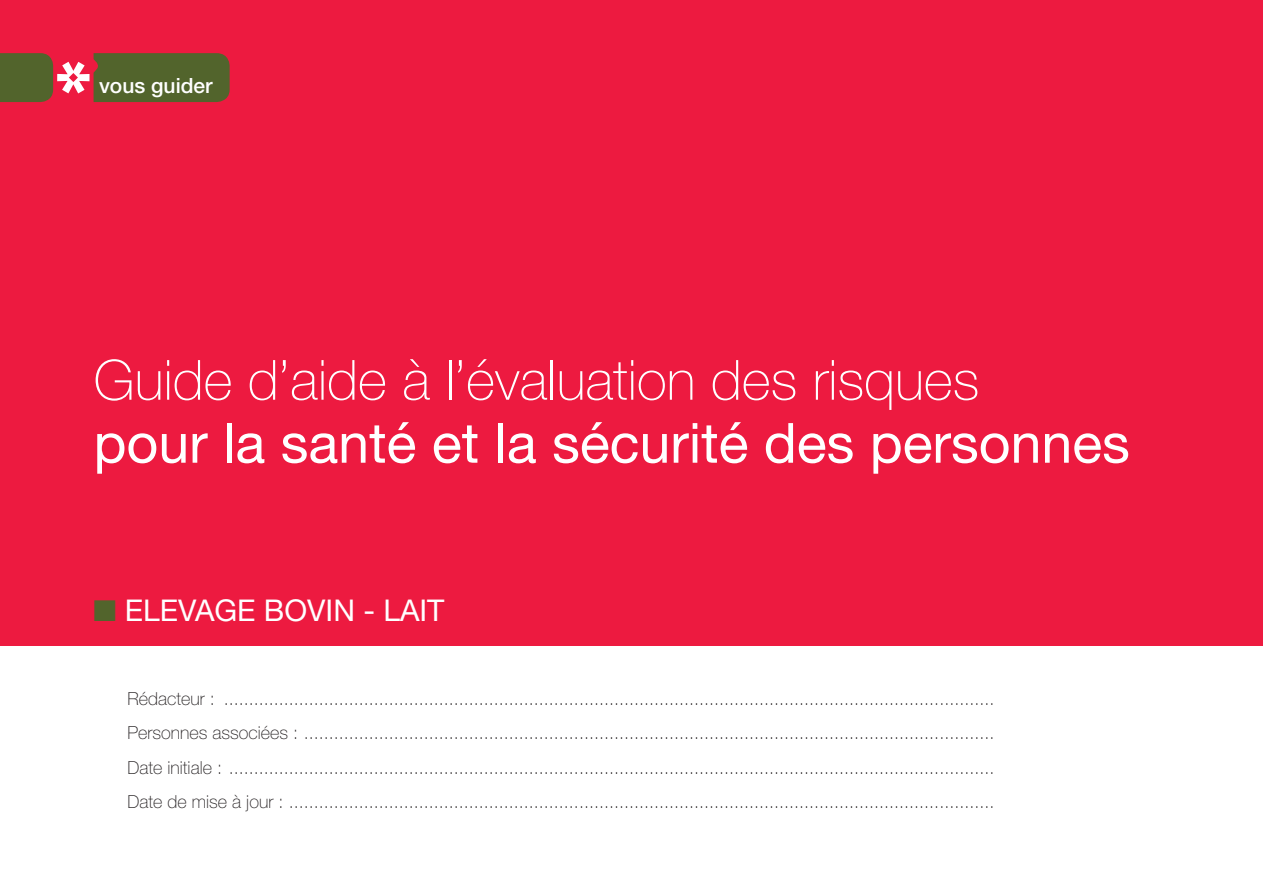
<style>
.page{position:relative;width:1263px;height:893px;background:#fff}
.page>*{position:absolute;margin:0;border:0;box-sizing:border-box;transform-origin:0 0}
.t1{font:55.5px "Helvetica Neue LT Std";color:#fff}
.t2{font:100 55.5px "Helvetica Neue LT Std";color:#fff}
.t3{font:30px "Helvetica Neue LT Std";color:#fff}
.t4{font:500 21px "Helvetica Neue LT Std";color:#fff}
.t5{font:100 18px/34.3px "Helvetica Neue LT Std";color:#231f20;text-align:justify}
.s1{color:#52642c}
</style>
<div class="page">
<div style="left:0;top:0;width:1263px;height:645px;background:#ed1a40"></div>
<svg style="left:0;top:53px;width:230px;height:49px;background:#706038"></svg>
<p class="t4" style="left:99px;top:73px;width:115px">vous guider</p>
<h1 class="t2" style="left:94px;top:348px;width:887px">Guide d’aide à l’évaluation des risques</h1>
<h1 class="t1" style="left:94px;top:410px;width:1038px">pour la santé et la sécurité des personnes</h1>
<h2 class="t3" style="left:94px;top:592px;width:352px"><span class="s1">■</span> ELEVAGE BOVIN - LAIT</h2>
<p class="t5" style="left:128px;top:681px;width:868px">Rédacteur : ..........................................................................................................................................................<br>Personnes associées : ..........................................................................................................................................<br>Date initiale : .........................................................................................................................................................<br>Date de mise à jour : .............................................................................................................................................</p>
</div>
